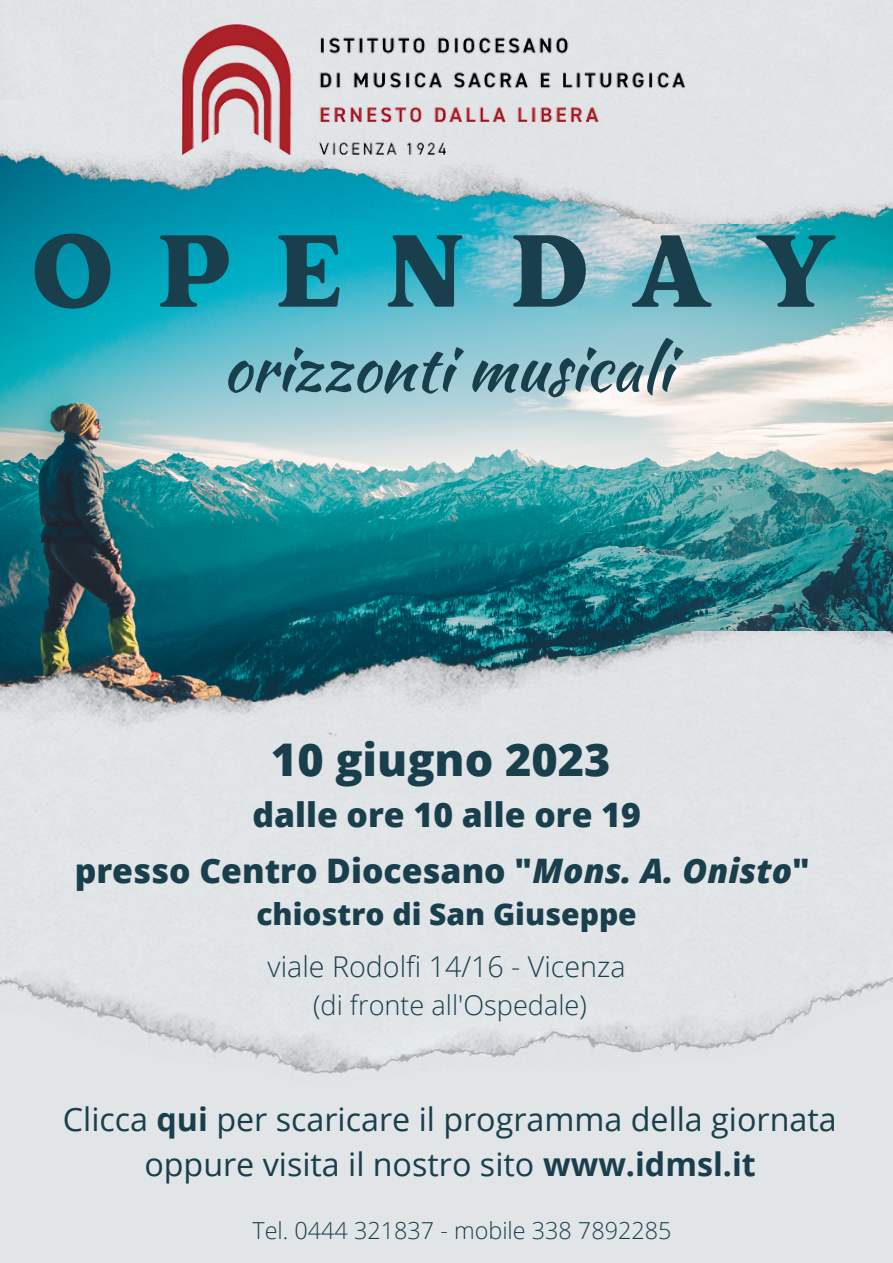
<style>
.page{position:relative;width:893px;height:1263px;background:#e2e5e7}
.page>*{position:absolute;margin:0;border:0;box-sizing:border-box;transform-origin:0 0}
.t1{font:102.07px "Rundeck Smooth";letter-spacing:.385em;color:#193f4d}
.t2{font:63.75px "Kaushan Script";color:#193f4d}
.t3{font:800 45px "Open Sans";color:#193f4d}
.t4{font:800 33.75px/55.7px "Open Sans";color:#193f4d;text-align:center}
.t5{font:32.25px/45px "Open Sans";color:#193f4d;text-align:center}
.t6{font:800 30px "Open Sans";color:#193f4d}
.t7{font:300 28.65px "Open Sans";color:#193f4d}
.t8{font:300 27.15px "Open Sans";color:#193f4d}
.t9{font:300 23.4px "Open Sans";color:#193f4d}
.s1{font-style:italic}
.s2{font-weight:700}
</style>
<div class="page">
<img style="left:0;top:223px;width:893px;height:423px">
<img style="left:0;top:25px;width:893px;height:198px">
<img style="left:0;top:632px;width:892px;height:442px">
<img style="left:182px;top:24px;width:504px;height:130px">
<p class="t1" style="left:31px;top:201px;width:809px">OPENDAY</p>
<p class="t2" style="left:222px;top:322px;width:450px">orizzonti musicali</p>
<p class="t3" style="left:271px;top:728px;width:341px">10 giugno 2023</p>
<p class="t4" style="left:75px;top:786px;width:736px">dalle ore 10 alle ore 19<br>presso Centro Diocesano "<span class="s1">Mons. A. Onisto</span>"</p>
<p class="t6" style="left:256px;top:893px;width:382px">chiostro di San Giuseppe</p>
<p class="t7" style="left:268px;top:947px;width:359px">viale Rodolfi 14/16 - Vicenza</p>
<p class="t8" style="left:313px;top:986px;width:275px">(di fronte all'Ospedale)</p>
<p class="t5" style="left:63px;top:1096px;width:775px">Clicca <span class="s2">qui</span> per scaricare il programma della giornata oppure visita il nostro sito <span class="s2">www.idmsl.it</span></p>
<p class="t9" style="left:252px;top:1214px;width:420px">Tel. 0444 321837 - mobile 338 7892285</p>
</div>
